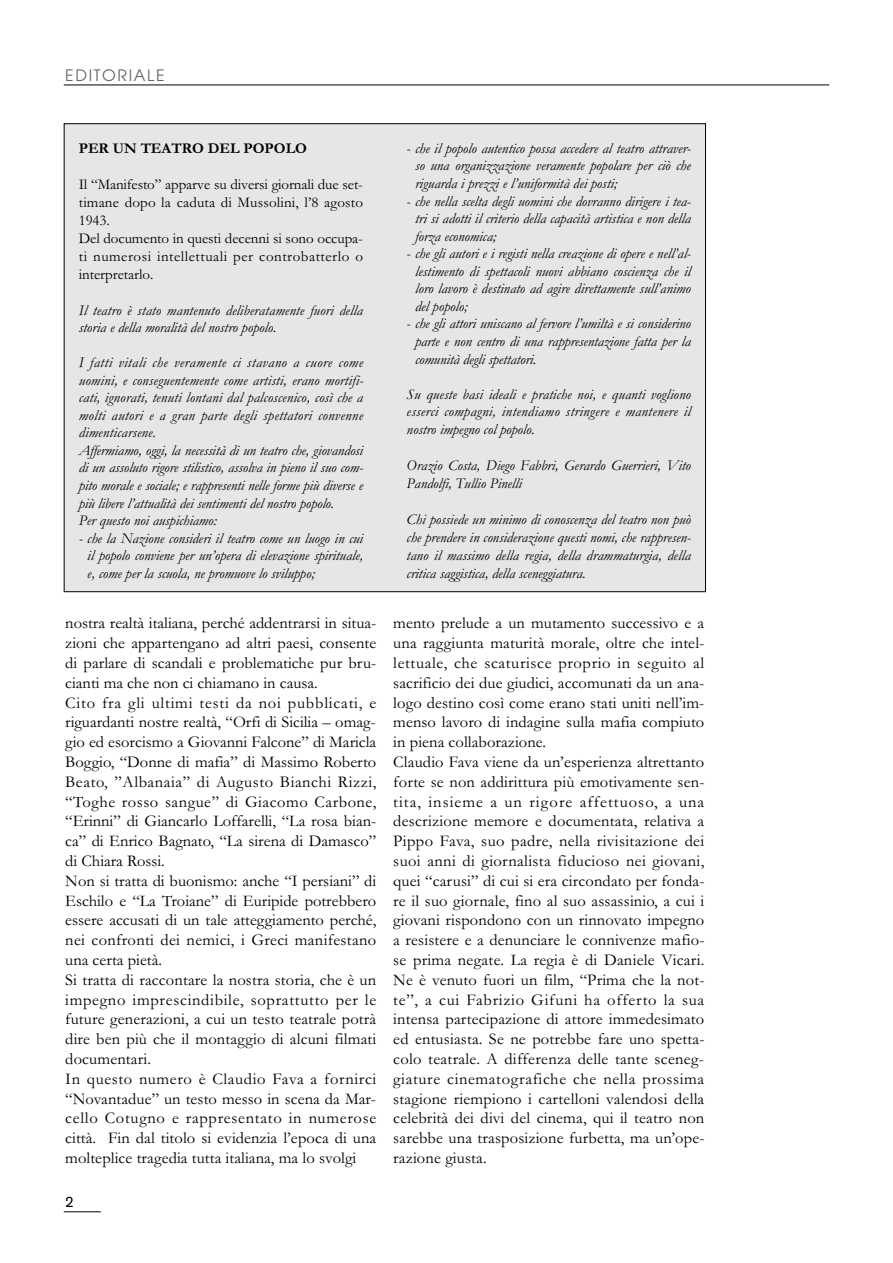
<style>
.page{position:relative;width:893px;height:1263px;background:#fff}
.page>*{position:absolute;margin:0;border:0;box-sizing:border-box;transform-origin:0 0}
.t1{font:16.5px/19.8px "Garamond";letter-spacing:.01em;color:#000}
.t2{font:15.75px "Avant Garde";letter-spacing:.105em;color:#666}
.t3{font:italic 15px/17.5px "Garamond";color:#000;text-align:justify}
.t4{font:15px/18px "Garamond";letter-spacing:-.005em;color:#000}
.t5{font:700 15px "Garamond";color:#000}
.t6{font:15px "Akzidenz Grotesk";color:#000}
</style>
<div class="page">
<hr style="left:64px;top:85px;width:765px;height:1px;background:#000">
<hr style="left:64px;top:1211px;width:37px;height:1px;background:#000">
<div style="left:65px;top:124px;width:640px;height:467px;background:#e6e6e6"></div>
<p class="t2" style="left:65px;top:66px;width:101px">EDITORIALE</p>
<p class="t5" style="left:79px;top:139px;width:230px">PER UN TEATRO DEL POPOLO</p>
<p class="t4" style="left:79px;top:175px;width:286px">Il “Manifesto” apparve su diversi giornali due set&shy;timane dopo la caduta di Mussolini, l’8 agosto 1943.<br>Del documento in questi decenni si sono occupa&shy;ti numerosi intellettuali per controbatterlo o interpretarlo.</p>
<p class="t3" style="left:79px;top:301px;width:286px">Il teatro è stato mantenuto deliberatamente fuori della storia e della moralità del nostro popolo.</p>
<p class="t3" style="left:79px;top:353px;width:286px;text-align:left">I fatti vitali che veramente ci stavano a cuore come uomini, e conseguentemente come artisti, erano mortifi&shy;cati, ignorati, tenuti lontani dal palcoscenico, così che a molti autori e a gran parte degli spettatori convenne dimenticarsene.<br>Affermiamo, oggi, la necessità di un teatro che, giovandosi di un assoluto rigore stilistico, assolva in pieno il suo com&shy;pito morale e sociale; e rappresenti nelle forme più diverse e più libere l’attualità dei sentimenti del nostro popolo.<br>Per questo noi auspichiamo:</p>
<p class="t3" style="left:87px;top:529px;width:277px;text-indent:-9px">- che la Nazione consideri il teatro come un luogo in cui il popolo conviene per un’opera di elevazione spirituale, e, come per la scuola, ne promuove lo sviluppo;</p>
<p class="t3" style="left:415px;top:139px;width:277px;text-indent:-9px">- che il popolo autentico possa accedere al teatro attraver&shy;so una organizzazione veramente popolare per ciò che riguarda i prezzi e l’uniformità dei posti;</p>
<p class="t3" style="left:415px;top:192px;width:277px;text-indent:-9px">- che nella scelta degli uomini che dovranno dirigere i tea&shy;tri si adotti il criterio della capacità artistica e non della forza economica;</p>
<p class="t3" style="left:415px;top:244px;width:277px;text-indent:-9px">- che gli autori e i registi nella creazione di opere e nell’al&shy;lestimento di spettacoli nuovi abbiano coscienza che il loro lavoro è destinato ad agire direttamente sull’animo del popolo;</p>
<p class="t3" style="left:415px;top:314px;width:277px;text-indent:-9px">- che gli attori uniscano al fervore l’umiltà e si considerino parte e non centro di una rappresentazione fatta per la comunità degli spettatori.</p>
<p class="t3" style="left:407px;top:385px;width:286px">Su queste basi ideali e pratiche noi, e quanti vogliono esserci compagni, intendiamo stringere e mantenere il nostro impegno col popolo.</p>
<p class="t3" style="left:407px;top:456px;width:286px;line-height:18px">Orazio Costa, Diego Fabbri, Gerardo Guerrieri, Vito<br>Pandolfi, Tullio Pinelli</p>
<p class="t3" style="left:407px;top:510px;width:286px;line-height:18px">Chi possiede un minimo di conoscenza del teatro non può che prendere in considerazione questi nomi, che rappresen&shy;tano il massimo della regia, della drammaturgia, della critica saggistica, della sceneggiatura.</p>
<p class="t1" style="left:65px;top:613px;width:313px">nostra realtà italiana, perché addentrarsi in situa&shy;zioni che appartengano ad altri paesi, consente di parlare di scandali e problematiche pur bru&shy;cianti ma che non ci chiamano in causa.<br>Cito fra gli ultimi testi da noi pubblicati, e riguardanti nostre realtà, “Orfi di Sicilia – omag&shy;gio ed esorcismo a Giovanni Falcone” di Maricla Boggio, “Donne di mafia” di Massimo Roberto Beato, ”Albanaia” di Augusto Bianchi Rizzi, “Toghe rosso sangue” di Giacomo Carbone, “Erinni” di Giancarlo Loffarelli, “La rosa bian&shy;ca” di Enrico Bagnato, “La sirena di Damasco” di Chiara Rossi.<br>Non si tratta di buonismo: anche “I persiani” di Eschilo e “La Troiane” di Euripide potrebbero essere accusati di un tale atteggiamento perché, nei confronti dei nemici, i Greci manifestano una certa pietà.<br>Si tratta di raccontare la nostra storia, che è un impegno imprescindibile, soprattutto per le future generazioni, a cui un testo teatrale potrà dire ben più che il montaggio di alcuni filmati documentari.<br>In questo numero è Claudio Fava a fornirci “Novantadue” un testo messo in scena da Mar&shy;cello Cotugno e rappresentato in numerose città. Fin dal titolo si evidenzia l’epoca di una molteplice tragedia tutta italiana, ma lo svolgi</p>
<p class="t1" style="left:393px;top:613px;width:313px">mento prelude a un mutamento successivo e a una raggiunta maturità morale, oltre che intel&shy;lettuale, che scaturisce proprio in seguito al sacrificio dei due giudici, accomunati da un ana&shy;logo destino così come erano stati uniti nell’im&shy;menso lavoro di indagine sulla mafia compiuto in piena collaborazione.<br>Claudio Fava viene da un’esperienza altrettanto forte se non addirittura più emotivamente sen&shy;tita, insieme a un rigore affettuoso, a una descrizione memore e documentata, relativa a Pippo Fava, suo padre, nella rivisitazione dei suoi anni di giornalista fiducioso nei giovani, quei “carusi” di cui si era circondato per fonda&shy;re il suo giornale, fino al suo assassinio, a cui i giovani rispondono con un rinnovato impegno a resistere e a denunciare le connivenze mafio&shy;se prima negate. La regia è di Daniele Vicari.<br>Ne è venuto fuori un film, “Prima che la not&shy;te”, a cui Fabrizio Gifuni ha offerto la sua intensa partecipazione di attore immedesimato ed entusiasta. Se ne potrebbe fare uno spetta&shy;colo teatrale. A differenza delle tante sceneg&shy;giature cinematografiche che nella prossima stagione riempiono i cartelloni valendosi della celebrità dei divi del cinema, qui il teatro non sarebbe una trasposizione furbetta, ma un’ope&shy;razione giusta.</p>
<p class="t6" style="left:65px;top:1197px;width:10px">2</p>
</div>
